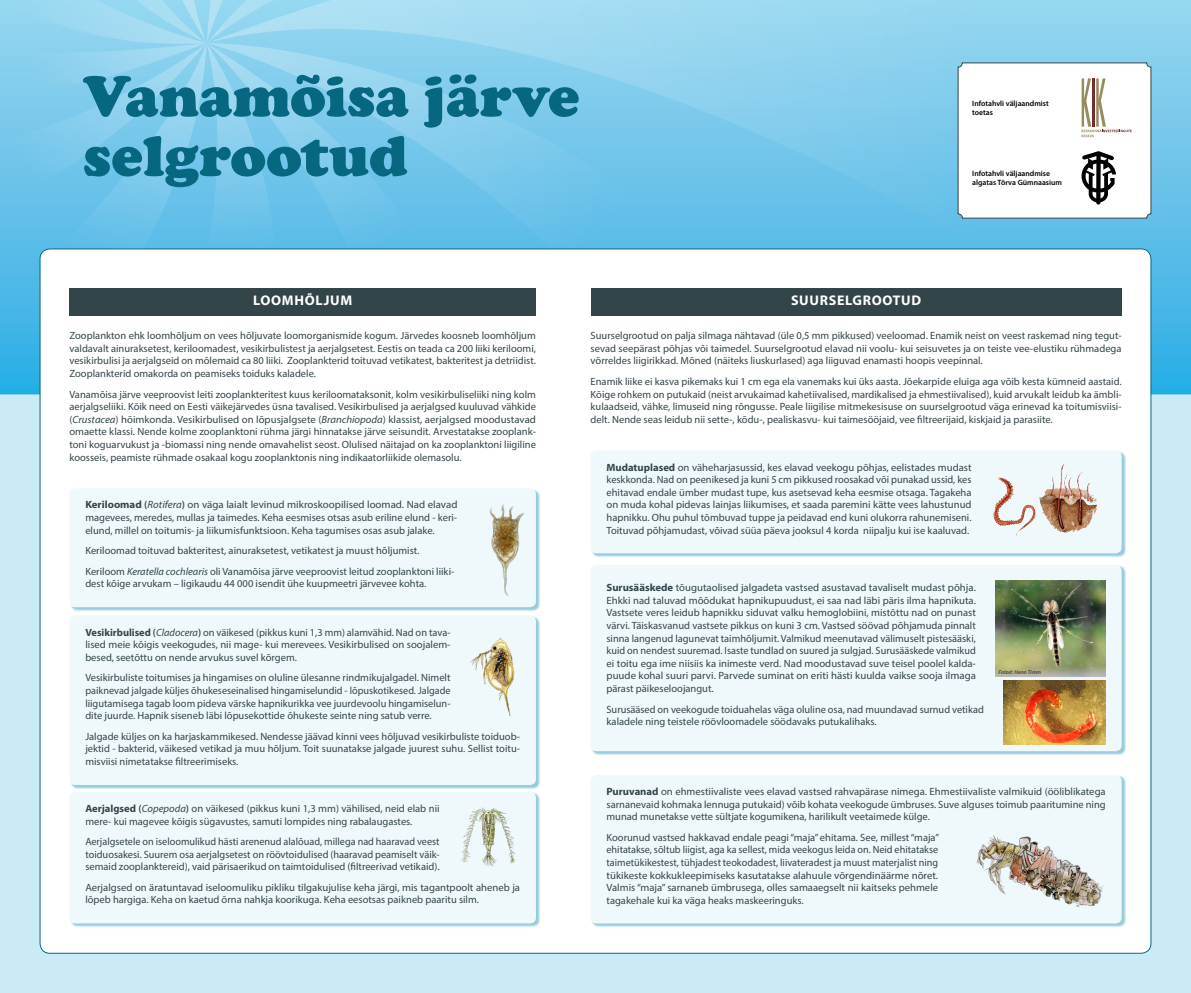
<style>
.page{position:relative;width:1191px;height:993px;background:#fff}
.page>*{position:absolute;margin:0;border:0;box-sizing:border-box;transform-origin:0 0}
.t1{font:900 59.5px/59.5px "Cooper";color:#076781}
.t2{font:700 14px "Myriad Pro";letter-spacing:.05em;color:#fff}
.t3{font:10.5px/12.6px "Myriad Pro";color:#334549;text-align:justify}
.t4{font:10.5px/12.6px "Myriad Pro";color:#334549;text-align:justify;scale:1.04 1}
.t5{font:600 7.7px/9.2px "Myriad Pro";color:#000}
.t6{font:italic 600 5.6px "Myriad Pro";color:#404040}
.s1{font-style:italic}
.s2{font-weight:700}
.s3{font-weight:600}
</style>
<div class="page">
<div style="left:0;top:0;width:1191px;height:992px;background:#caebf6"></div>
<div style="left:0;top:0;width:1191px;height:394px;background:linear-gradient(to bottom,#9bd6f0,#2daee4)"></div>
<svg style="left:475px;top:0;width:690px;height:336px"></svg>
<svg style="left:0;top:0;width:475px;height:336px"></svg>
<div style="left:958px;top:63px;width:193px;height:155px;background:#fff;border-radius:4px"></div>
<div style="left:957px;top:63px;width:194px;height:155px;border:1px solid #334549;border-radius:4px"></div>
<svg style="left:1081px;top:151px;width:35px;height:53px"></svg>
<svg style="left:1081px;top:78px;width:50px;height:59px"></svg>
<div style="left:40px;top:249px;width:1111px;height:703px;background:#fff;border-radius:10px"></div>
<div style="left:70px;top:488px;width:470px;height:123px;background:#2c98ba;opacity:.5"></div>
<div style="left:69px;top:488px;width:467px;height:119px;background:#eff9fc;border-radius:6px"></div>
<div style="left:70px;top:615px;width:470px;height:174px;background:#2c98ba;opacity:.5"></div>
<div style="left:69px;top:615px;width:467px;height:169px;background:#eff9fc;border-radius:6px"></div>
<div style="left:591px;top:450px;width:535px;height:107px;background:#2c98ba;opacity:.5"></div>
<div style="left:590px;top:450px;width:531px;height:103px;background:#eff9fc;border-radius:6px"></div>
<div style="left:591px;top:565px;width:535px;height:190px;background:#2c98ba;opacity:.5"></div>
<div style="left:590px;top:564px;width:531px;height:187px;background:#eff9fc;border-radius:6px"></div>
<div style="left:591px;top:775px;width:535px;height:152px;background:#2c98ba;opacity:.5"></div>
<div style="left:590px;top:774px;width:531px;height:149px;background:#eff9fc;border-radius:6px"></div>
<div style="left:70px;top:792px;width:470px;height:135px;background:#2c98ba;opacity:.5"></div>
<div style="left:69px;top:791px;width:467px;height:132px;background:#eff9fc;border-radius:6px"></div>
<div style="left:590px;top:288px;width:531px;height:27px;background:#334549"></div>
<div style="left:69px;top:288px;width:467px;height:27px;background:#334549"></div>
<img style="left:976px;top:835px;width:129px;height:72px">
<img style="left:489px;top:504px;width:35px;height:92px">
<img style="left:470px;top:638px;width:45px;height:79px">
<img style="left:993px;top:464px;width:104px;height:72px">
<img style="left:461px;top:807px;width:54px;height:59px">
<img style="left:1003px;top:680px;width:102px;height:64px">
<img style="left:995px;top:580px;width:110px;height:96px">
<h1 class="t1" style="left:83px;top:66px;width:498px">Vanamõisa järve selgrootud</h1>
<h2 class="t2" style="left:253px;top:291px;width:101px">LOOMHÕLJUM</h2>
<h2 class="t2" style="left:791px;top:291px;width:132px">SUURSELGROOTUD</h2>
<p class="t5" style="left:972px;top:99px;width:78px">Infotahvli väljaandmist toetas</p>
<p class="t5" style="left:972px;top:169px;width:91px">Infotahvli väljaandmise algatas Tõrva Gümnaasium</p>
<p class="t3" style="left:69px;top:329px;width:468px">Zooplankton ehk loomhõljum on vees hõljuvate loomorganismide kogum. Järvedes koosneb loomhõljum valdavalt ainuraksetest, keriloomadest, vesikirbulistest ja aerjalgsetest. Eestis on teada ca 200 liiki keriloomi, vesikirbulisi ja aerjalgseid on mõlemaid ca 80 liiki. Zooplankterid toituvad vetikatest, bakteritest ja detriidist.<br>Zooplankterid omakorda on peamiseks toiduks kaladele.</p>
<p class="t3" style="left:69px;top:387px;width:468px">Vanamõisa järve veeproovist leiti zooplankteritest kuus keriloomataksonit, kolm vesikirbuliseliiki ning kolm aerjalgseliiki. Kõik need on Eesti väikejärvedes üsna tavalised. Vesikirbulised ja aerjalgsed kuuluvad vähkide (<span class="s1">Crustacea</span>) hõimkonda. Vesikirbulised on lõpusjalgsete (<span class="s1">Branchiopoda</span>) klassist, aerjalgsed moodustavad omaette klassi. Nende kolme zooplanktoni rühma järgi hinnatakse järve seisundit. Arvestatakse zooplank&shy;toni koguarvukust ja -biomassi ning nende omavahelist seost. Olulised näitajad on ka zooplanktoni liigiline koosseis, peamiste rühmade osakaal kogu zooplanktonis ning indikaatorliikide olemasolu.</p>
<p class="t4" style="left:85px;top:498px;width:359px"><span class="s2">Keriloomad</span> <span class="s3">(</span><span class="s1">Rotifera</span><span class="s3">)</span> on väga laialt levinud mikroskoopilised loomad. Nad elavad magevees, meredes, mullas ja taimedes. Keha eesmises otsas asub eriline elund - keri&shy;elund, millel on toitumis- ja liikumisfunktsioon. Keha tagumises osas asub jalake.</p>
<p class="t3" style="left:85px;top:540px;width:370px;line-height:20.5px">Keriloomad toituvad bakteritest, ainuraksetest, vetikatest ja muust hõljumist.<br>Keriloom <span class="s1">Keratella cochlearis</span> oli Vanamõisa järve veeproovist leitud zooplanktoni liiki-</p>
<p class="t3" style="left:85px;top:577px;width:342px">dest kõige arvukam – ligikaudu 44 000 isendit ühe kuupmeetri järvevee kohta.</p>
<p class="t3" style="left:85px;top:625px;width:367px"><span class="s2">Vesikirbulised</span> <span class="s3">(</span><span class="s1">Cladocera</span><span class="s3">)</span> on väikesed (pikkus kuni 1,3 mm) alamvähid. Nad on tava&shy;lised meie kõigis veekogudes, nii mage- kui merevees. Vesikirbulised on soojalem&shy;besed, seetõttu on nende arvukus suvel kõrgem.</p>
<p class="t3" style="left:85px;top:671px;width:367px">Vesikirbuliste toitumises ja hingamises on oluline ülesanne rindmikujalgadel. Nimelt paiknevad jalgade küljes õhukeseseinalised hingamiselundid - lõpuskotikesed. Jalgade liigutamisega tagab loom pideva värske hapnikurikka vee juurdevoolu hingamiselun&shy;dite juurde. Hapnik siseneb läbi lõpusekottide õhukeste seinte ning satub verre.</p>
<p class="t3" style="left:85px;top:729px;width:436px">Jalgade küljes on ka harjaskammikesed. Nendesse jäävad kinni vees hõljuvad vesikirbuliste toiduob&shy;jektid - bakterid, väikesed vetikad ja muu hõljum. Toit suunatakse jalgade juurest suhu. Sellist toitu&shy;misviisi nimetatakse filtreerimiseks.</p>
<p class="t3" style="left:85px;top:801px;width:356px"><span class="s2">Aerjalgsed</span> <span class="s3">(</span><span class="s1">Copepoda</span><span class="s3">)</span> on väikesed (pikkus kuni 1,3 mm) vähilised, neid elab nii mere- kui magevee kõigis sügavustes, samuti lompides ning rabalaugastes.</p>
<p class="t3" style="left:85px;top:834px;width:356px">Aerjalgsetele on iseloomulikud hästi arenenud alalõuad, millega nad haaravad veest toiduosakesi. Suurem osa aerjalgsetest on röövtoidulised (haaravad peamiselt väik&shy;semaid zooplanktereid), vaid pärisaerikud on taimtoidulised (filtreerivad vetikaid).</p>
<p class="t3" style="left:85px;top:880px;width:436px">Aerjalgsed on äratuntavad iseloomuliku pikliku tilgakujulise keha järgi, mis tagantpoolt aheneb ja lõpeb hargiga. Keha on kaetud õrna nahkja koorikuga. Keha eesotsas paikneb paaritu silm.</p>
<p class="t3" style="left:590px;top:329px;width:532px">Suurselgrootud on palja silmaga nähtavad (üle 0,5 mm pikkused) veeloomad. Enamik neist on veest raskemad ning tegut&shy;sevad seepärast põhjas või taimedel. Suurselgrootud elavad nii voolu- kui seisuvetes ja on teiste vee-elustiku rühmadega võrreldes liigirikkad. Mõned (näiteks liuskurlased) aga liiguvad enamasti hoopis veepinnal.</p>
<p class="t3" style="left:590px;top:375px;width:532px">Enamik liike ei kasva pikemaks kui 1 cm ega ela vanemaks kui üks aasta. Jõekarpide eluiga aga võib kesta kümneid aastaid.<br>Kõige rohkem on putukaid (neist arvukaimad kahetiivalised, mardikalised ja ehmestiivalised), kuid arvukalt leidub ka ämbli&shy;kulaadseid, vähke, limuseid ning rõngusse. Peale liigilise mitmekesisuse on suurselgrootud väga erinevad ka toitumisviisi&shy;delt. Nende seas leidub nii sette-, kõdu-, pealiskasvu- kui taimesööjaid, vee filtreerijaid, kiskjaid ja parasiite.</p>
<p class="t3" style="left:606px;top:460px;width:366px"><span class="s2">Mudatuplased</span> on väheharjasussid, kes elavad veekogu põhjas, eelistades mudast keskkonda. Nad on peenikesed ja kuni 5 cm pikkused roosakad või punakad ussid, kes ehitavad endale ümber mudast tupe, kus asetsevad keha eesmise otsaga. Tagakeha on muda kohal pidevas lainjas liikumises, et saada paremini kätte vees lahustunud hapnikku. Ohu puhul tõmbuvad tuppe ja peidavad end kuni olukorra rahunemiseni.<br>Toituvad põhjamudast, võivad süüa päeva jooksul 4 korda niipalju kui ise kaaluvad.</p>
<p class="t3" style="left:606px;top:581px;width:371px"><span class="s2">Surusääskede</span> tõugutaolised jalgadeta vastsed asustavad tavaliselt mudast põhja.<br>Ehkki nad taluvad mõõdukat hapnikupuudust, ei saa nad läbi päris ilma hapnikuta.<br>Vastsete veres leidub hapnikku siduvat valku hemoglobiini, mistõttu nad on punast värvi. Täiskasvanud vastsete pikkus on kuni 3 cm. Vastsed söövad põhjamuda pinnalt sinna langenud lagunevat taimhõljumit. Valmikud meenutavad välimuselt pistesääski, kuid on nendest suuremad. Isaste tundlad on suured ja sulgjad. Surusääskede valmikud ei toitu ega ime niisiis ka inimeste verd. Nad moodustavad suve teisel poolel kalda&shy;puude kohal suuri parvi. Parvede suminat on eriti hästi kuulda vaikse sooja ilmaga pärast päikeseloojangut.</p>
<p class="t3" style="left:606px;top:702px;width:379px">Surusääsed on veekogude toiduahelas väga oluline osa, nad muundavad surnud vetikad kaladele ning teistele röövloomadele söödavaks putukalihaks.</p>
<p class="t6" style="left:998px;top:668px;width:44px">Fotod: Henn Timm</p>
<p class="t3" style="left:606px;top:784px;width:501px"><span class="s2">Puruvanad</span> on ehmestiivaliste vees elavad vastsed rahvapärase nimega. Ehmestiivaliste valmikuid (ööliblikatega sarnanevaid kohmaka lennuga putukaid) võib kohata veekogude ümbruses. Suve alguses toimub paaritumine ning munad munetakse vette sültjate kogumikena, harilikult veetaimede külge.</p>
<p class="t3" style="left:606px;top:830px;width:334px">Koorunud vastsed hakkavad endale peagi “maja” ehitama. See, millest “maja” ehitatakse, sõltub liigist, aga ka sellest, mida veekogus leida on. Neid ehitatakse taimetükikestest, tühjadest teokodadest, liivateradest ja muust materjalist ning tükikeste kokkukleepimiseks kasutatakse alahuule võrgendinäärme nõret.<br>Valmis “maja” sarnaneb ümbrusega, olles samaaegselt nii kaitseks pehmele tagakehale kui ka väga heaks maskeeringuks.</p>
</div>
